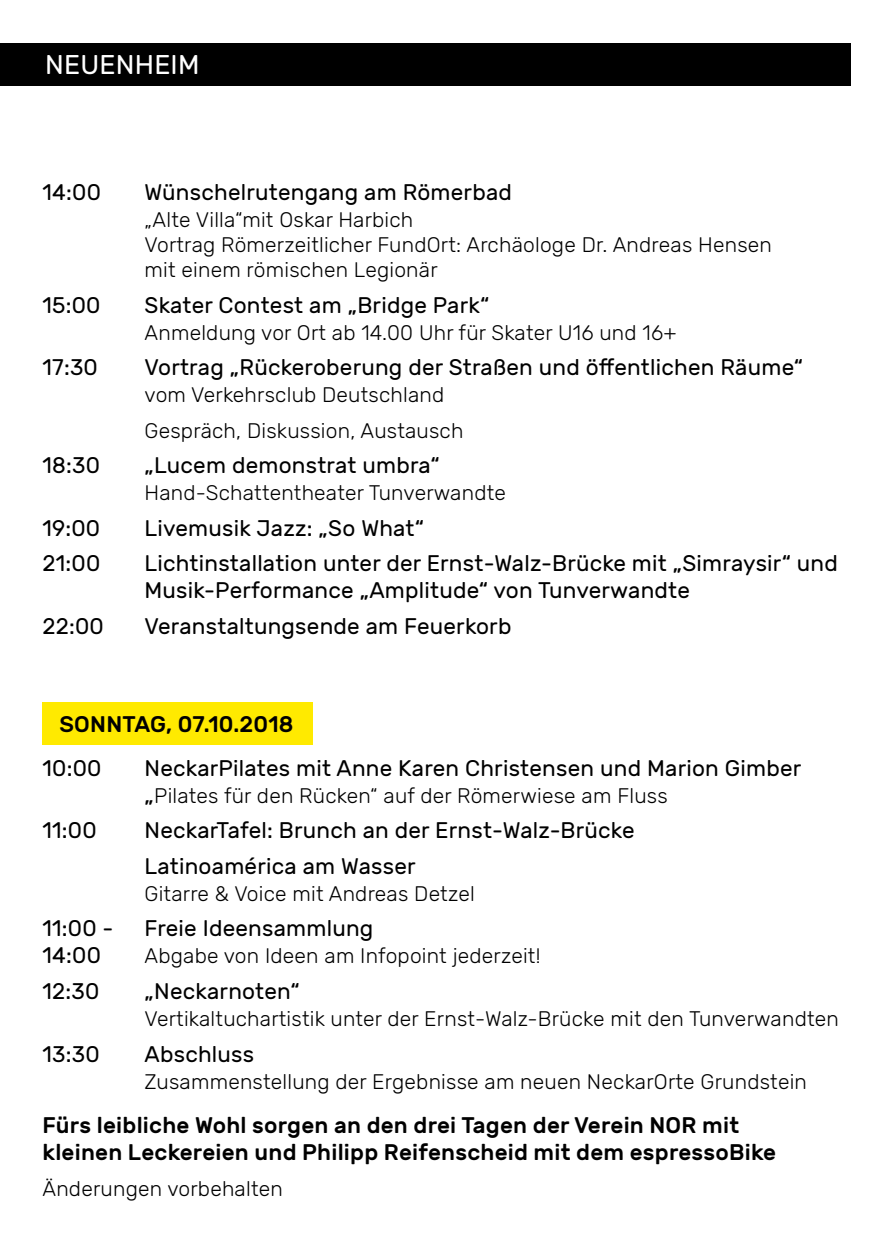
<style>
.page{position:relative;width:893px;height:1259px;background:#fff}
.page>*{position:absolute;margin:0;border:0;box-sizing:border-box;transform-origin:0 0}
.t1{font:27px "Rubik";letter-spacing:.01em;color:#fff}
.t2{font:22.5px/27px "Rubik";letter-spacing:.01em;color:#000}
.t3{font:500 22.5px/27px "Rubik";letter-spacing:.01em;color:#000}
.t4{font:300 21px/25.2px "Rubik";letter-spacing:.01em;color:#000}
.s1{font-weight:400;font-size:22.5px}
</style>
<div class="page">
<div style="left:0;top:43px;width:850px;height:42px;background:#000"></div>
<div style="left:43px;top:702px;width:270px;height:43px;background:#ffea00"></div>
<p class="t1" style="left:45px;top:49px;width:156px">NEUENHEIM</p>
<p class="t2" style="left:43px;top:179px;width:60px">14:00</p>
<p class="t2" style="left:145px;top:179px;width:369px">Wünschelrutengang am Römerbad</p>
<p class="t4" style="left:145px;top:207px;width:629px">„Alte Villa“mit Oskar Harbich<br>Vortrag Römerzeitlicher FundOrt: Archäologe Dr. Andreas Hensen mit einem römischen Legionär</p>
<p class="t2" style="left:43px;top:292px;width:60px">15:00</p>
<p class="t2" style="left:145px;top:292px;width:346px">Skater Contest am „Bridge Park“</p>
<p class="t4" style="left:145px;top:320px;width:534px">Anmeldung vor Ort ab 14.00 Uhr für Skater U16 und 16+</p>
<p class="t2" style="left:43px;top:355px;width:57px">17:30</p>
<p class="t2" style="left:145px;top:355px;width:660px">Vortrag „Rückeroberung der Straßen und öffentlichen Räume“</p>
<p class="t4" style="left:145px;top:378px;width:320px;line-height:35.4px">vom Verkehrsclub Deutschland<br>Gespräch, Diskussion, Austausch</p>
<p class="t2" style="left:43px;top:453px;width:59px">18:30</p>
<p class="t2" style="left:145px;top:453px;width:297px">„Lucem demonstrat umbra“</p>
<p class="t4" style="left:145px;top:481px;width:363px">Hand-Schattentheater Tunverwandte</p>
<p class="t2" style="left:43px;top:515px;width:59px">19:00</p>
<p class="t2" style="left:145px;top:515px;width:281px">Livemusik Jazz: „So What“</p>
<p class="t2" style="left:43px;top:551px;width:59px">21:00</p>
<p class="t2" style="left:145px;top:551px;width:695px">Lichtinstallation unter der Ernst-Walz-Brücke mit „Simraysir“ und<br>Musik-Performance „Amplitude“ von Tunverwandte</p>
<p class="t2" style="left:43px;top:613px;width:63px">22:00</p>
<p class="t2" style="left:145px;top:613px;width:368px">Veranstaltungsende am Feuerkorb</p>
<p class="t3" style="left:60px;top:711px;width:236px">SONNTAG, 07.10.2018</p>
<p class="t2" style="left:42px;top:755px;width:60px">10:00</p>
<p class="t2" style="left:145px;top:755px;width:658px">NeckarPilates mit Anne Karen Christensen und Marion Gimber</p>
<p class="t4" style="left:145px;top:783px;width:525px"><span class="s1">„</span>Pilates für den Rücken“ auf der Römerwiese am Fluss</p>
<p class="t2" style="left:43px;top:818px;width:56px">11:00</p>
<p class="t2" style="left:145px;top:813px;width:491px;line-height:35.4px">NeckarTafel: Brunch an der Ernst-Walz-Brücke<br>Latinoamérica am Wasser</p>
<p class="t4" style="left:145px;top:881px;width:332px">Gitarre &amp; Voice mit Andreas Detzel</p>
<p class="t2" style="left:43px;top:916px;width:73px">11:00 -</p>
<p class="t2" style="left:145px;top:916px;width:230px">Freie Ideensammlung</p>
<p class="t2" style="left:43px;top:943px;width:60px">14:00</p>
<p class="t4" style="left:145px;top:944px;width:397px">Abgabe von Ideen am Infopoint jederzeit!</p>
<p class="t2" style="left:43px;top:978px;width:58px">12:30</p>
<p class="t2" style="left:145px;top:978px;width:157px">„Neckarnoten“</p>
<p class="t4" style="left:145px;top:1006px;width:696px">Vertikaltuchartistik unter der Ernst-Walz-Brücke mit den Tunverwandten</p>
<p class="t2" style="left:43px;top:1041px;width:59px">13:30</p>
<p class="t2" style="left:145px;top:1041px;width:111px">Abschluss</p>
<p class="t4" style="left:145px;top:1069px;width:664px">Zusammenstellung der Ergebnisse am neuen NeckarOrte Grundstein</p>
<p class="t3" style="left:43px;top:1112px;width:735px">Fürs leibliche Wohl sorgen an den drei Tagen der Verein NOR mit kleinen Leckereien und Philipp Reifenscheid mit dem espressoBike</p>
<p class="t4" style="left:43px;top:1176px;width:242px">Änderungen vorbehalten</p>
</div>
